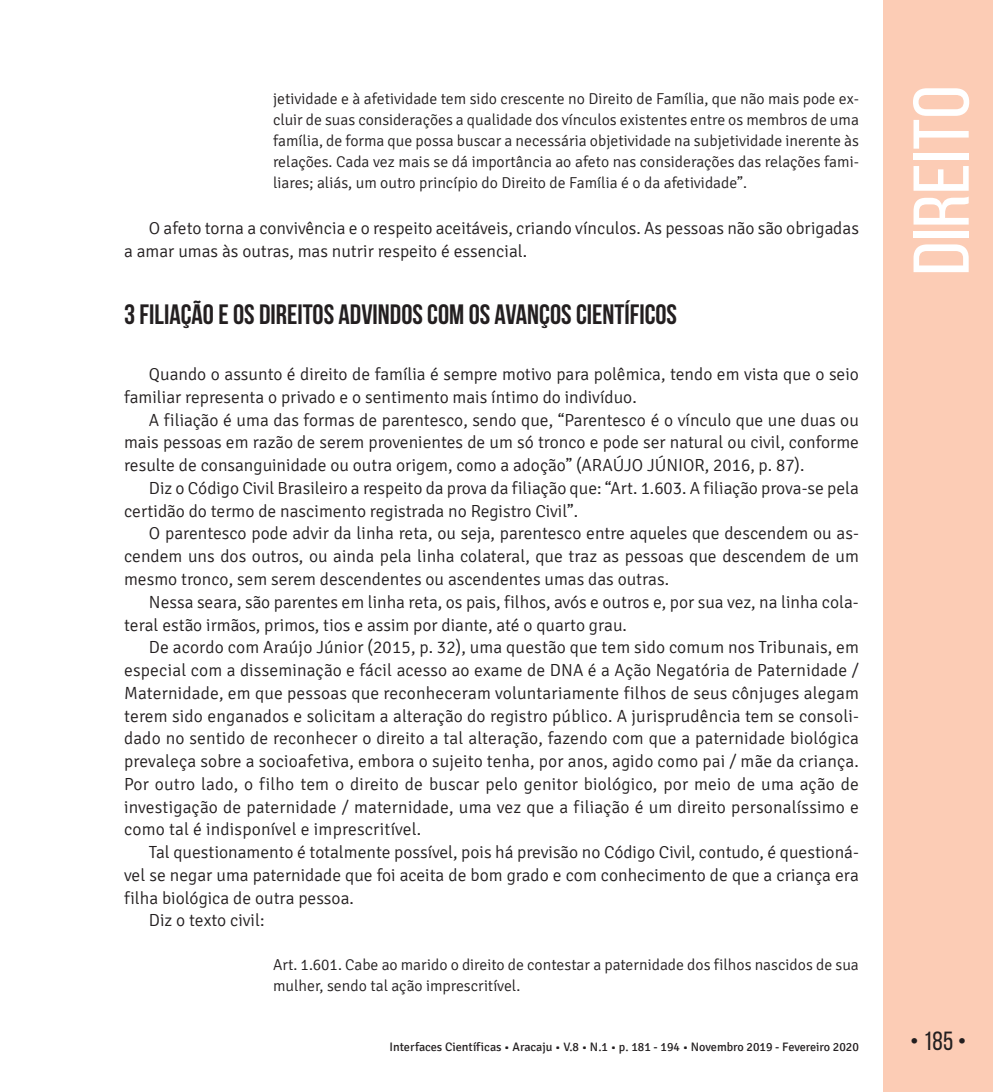
<style>
.page{position:relative;width:993px;height:1092px;background:#fff}
.page>*{position:absolute;margin:0;border:0;box-sizing:border-box;transform-origin:0 0}
.t1{font:78.75px "Bebas Neue";color:#fff;scale:1.09 1}
.t2{font:700 28px "Bebas Neue";color:#231f20}
.t3{font:26.25px "Bebas Neue";color:#231f20}
.t4{font:300 17.5px/22.8px "Signika";color:#231f20}
.t5{font:300 15.75px/21px "Signika";color:#231f20;text-align:justify}
.t6{font:12.25px "Signika";color:#231f20}
</style>
<div class="page">
<div style="left:883px;top:0;width:109px;height:1091px;background:#fcccb5"></div>
<p class="t5" style="left:273px;top:89px;width:587px">jetividade e à afetividade tem sido crescente no Direito de Família, que não mais pode ex&shy;cluir de suas considerações a qualidade dos vínculos existentes entre os membros de uma família, de forma que possa buscar a necessária objetividade na subjetividade inerente às relações. Cada vez mais se dá importância ao afeto nas considerações das relações fami&shy;liares; aliás, um outro princípio do Direito de Família é o da afetividade”.</p>
<p class="t4" style="left:124px;top:217px;width:736px;text-indent:25px">O afeto torna a convivência e o respeito aceitáveis, criando vínculos. As pessoas não são obrigadas a amar umas às outras, mas nutrir respeito é essencial.</p>
<h2 class="t2" style="left:124px;top:299px;width:554px">3 FILIAÇÃO E OS DIREITOS ADVINDOS COM OS AVANÇOS CIENTÍFICOS</h2>
<p class="t4" style="left:124px;top:363px;width:736px;text-indent:25px">Quando o assunto é direito de família é sempre motivo para polêmica, tendo em vista que o seio familiar representa o privado e o sentimento mais íntimo do indivíduo.</p>
<p class="t4" style="left:124px;top:408px;width:736px;text-align:justify;text-indent:25px">A filiação é uma das formas de parentesco, sendo que, “Parentesco é o vínculo que une duas ou mais pessoas em razão de serem provenientes de um só tronco e pode ser natural ou civil, conforme resulte de consanguinidade ou outra origem, como a adoção” (ARAÚJO JÚNIOR, 2016, p. 87).</p>
<p class="t4" style="left:124px;top:477px;width:736px;text-indent:25px">Diz o Código Civil Brasileiro a respeito da prova da filiação que: “ Art. 1.603. A filiação prova-se pela certidão do termo de nascimento registrada no Registro Civil”.</p>
<p class="t4" style="left:124px;top:522px;width:736px;text-align:justify;text-indent:25px">O parentesco pode advir da linha reta, ou seja, parentesco entre aqueles que descendem ou as&shy;cendem uns dos outros, ou ainda pela linha colateral, que traz as pessoas que descendem de um mesmo tronco, sem serem descendentes ou ascendentes umas das outras.</p>
<p class="t4" style="left:124px;top:590px;width:736px;text-indent:25px">Nessa seara, são parentes em linha reta, os pais, filhos, avós e outros e, por sua vez, na linha cola&shy;teral estão irmãos, primos, tios e assim por diante, até o quarto grau.</p>
<p class="t4" style="left:124px;top:636px;width:736px;text-align:justify;text-indent:25px">De acordo com Araújo Júnior (2015, p. 32), uma questão que tem sido comum nos Tribunais, em especial com a disseminação e fácil acesso ao exame de DNA é a Ação Negatória de Paternidade / Maternidade, em que pessoas que reconheceram voluntariamente filhos de seus cônjuges alegam terem sido enganados e solicitam a alteração do registro público. A jurisprudência tem se consoli&shy;dado no sentido de reconhecer o direito a tal alteração, fazendo com que a paternidade biológica prevaleça sobre a socioafetiva, embora o sujeito tenha, por anos, agido como pai / mãe da criança.<br>Por outro lado, o filho tem o direito de buscar pelo genitor biológico, por meio de uma ação de investigação de paternidade / maternidade, uma vez que a filiação é um direito personalíssimo e como tal é indisponível e imprescritível.</p>
<p class="t4" style="left:149px;top:841px;width:711px">Tal questionamento é totalmente possível, pois há previsão no Código Civil, contudo, é questioná-</p>
<p class="t4" style="left:124px;top:863px;width:736px">vel se negar uma paternidade que foi aceita de bom grado e com conhecimento de que a criança era</p>
<p class="t4" style="left:124px;top:886px;width:231px">filha biológica de outra pessoa.</p>
<p class="t4" style="left:149px;top:909px;width:117px">Diz o texto civil:</p>
<p class="t5" style="left:273px;top:954px;width:587px">Art. 1.601. Cabe ao marido o direito de contestar a paternidade dos filhos nascidos de sua mulher, sendo tal ação imprescritível.</p>
<h1 class="t1" style="left:898px;top:275px;width:176px;rotate:-90deg">Direito</h1>
<p class="t6" style="left:389px;top:1040px;width:471px">Interfaces Científicas • Aracaju • V.8 • N.1 • p. 181 - 194 • Novembro 2019 - Fevereiro 2020</p>
<h3 class="t3" style="left:909px;top:1026px;width:58px">• 185 •</h3>
</div>
